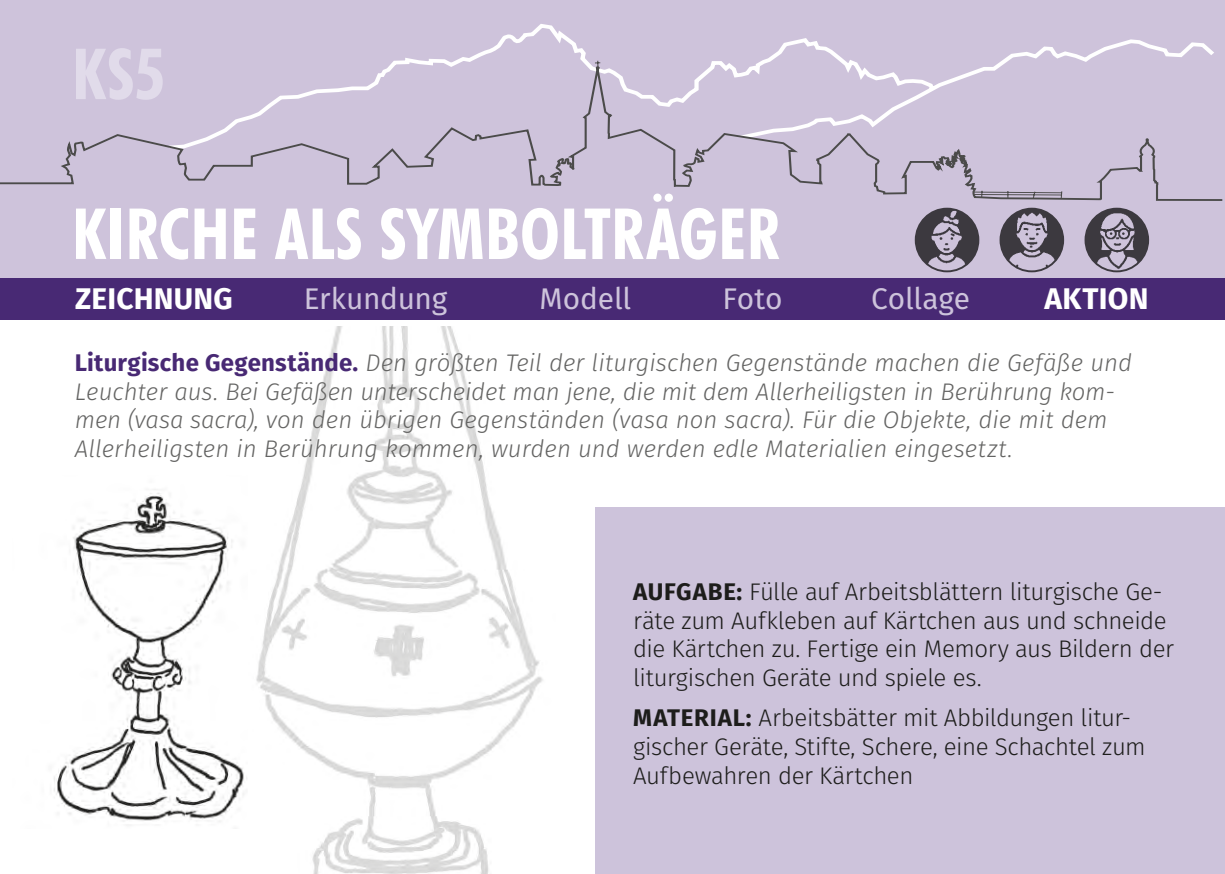
<style>
.page{position:relative;width:1225px;height:874px;background:#fff}
.page>*{position:absolute;margin:0;border:0;box-sizing:border-box;transform-origin:0 0}
.t1{font:700 condensed 70.8px "Futura BT";letter-spacing:.005em;color:#fff}
.t2{font:700 condensed 70.8px "Futura BT";color:#e1dbea}
.t3{font:29.8px "Fira Sans";letter-spacing:-.005em;color:#cdc3db}
.t4{font:700 29.8px "Fira Sans";letter-spacing:.01em;color:#fff}
.t5{font:italic 300 24px/28.8px "Fira Sans";color:#646463}
.t6{font:300 24px/28.8px "Fira Sans";letter-spacing:-.015em;color:#1d1d1b}
.s1{font-weight:700;font-style:normal;color:#482974}
.s2{font-weight:700}
</style>
<div class="page">
<div style="left:595px;top:507px;width:630px;height:366px;background:#cdc3db"></div>
<div style="left:0;top:0;width:1225px;height:284px;background:#cec3db"></div>
<svg style="left:390px;top:24px;width:824px;height:41px"></svg>
<svg style="left:594px;top:60px;width:469px;height:5px"></svg>
<svg style="left:0;top:65px;width:1223px;height:190px"></svg>
<div style="left:0;top:278px;width:1225px;height:42px;background:#482974"></div>
<img style="left:54px;top:489px;width:193px;height:333px">
<img style="left:256px;top:326px;width:287px;height:547px">
<img style="left:1000px;top:208px;width:63px;height:63px;border-radius:31px">
<div style="left:999px;top:207px;width:65px;height:65px;border:2px solid #4b4b4a;border-radius:50%"></div>
<img style="left:915px;top:208px;width:63px;height:63px;border-radius:31px">
<div style="left:914px;top:207px;width:65px;height:65px;border:2px solid #4b4b4a;border-radius:50%"></div>
<img style="left:1085px;top:208px;width:63px;height:63px;border-radius:31px">
<div style="left:1084px;top:207px;width:65px;height:65px;border:2px solid #4b4b4a;border-radius:50%"></div>
<h1 class="t2" style="left:72px;top:31px;width:95px">KS5</h1>
<h1 class="t1" style="left:72px;top:191px;width:708px">KIRCHE ALS SYMBOLTRÄGER</h1>
<p class="t4" style="left:75px;top:277px;width:159px">ZEICHNUNG</p>
<p class="t3" style="left:304px;top:277px;width:145px">Erkundung</p>
<p class="t3" style="left:539px;top:277px;width:93px">Modell</p>
<p class="t3" style="left:722px;top:277px;width:61px">Foto</p>
<p class="t3" style="left:871px;top:277px;width:101px">Collage</p>
<p class="t4" style="left:1044px;top:277px;width:106px">AKTION</p>
<p class="t5" style="left:75px;top:349px;width:1058px"><span class="s1">Liturgische Gegenstände.</span> Den größten Teil der liturgischen Gegenstände machen die Gefäße und Leuchter aus. Bei Gefäßen unterscheidet man jene, die mit dem Allerheiligsten in Berührung kom&shy;men (vasa sacra), von den übrigen Gegenständen (vasa non sacra). Für die Objekte, die mit dem Allerheiligsten in Berührung kommen, wurden und werden edle Materialien eingesetzt.</p>
<p class="t6" style="left:633px;top:578px;width:542px"><span class="s2">AUFGABE:</span> Fülle auf Arbeitsblättern liturgische Ge&shy;räte zum Aufkleben auf Kärtchen aus und schneide die Kärtchen zu. Fertige ein Memory aus Bildern der liturgischen Geräte und spiele es.</p>
<p class="t6" style="left:633px;top:705px;width:514px"><span class="s2">MATERIAL:</span> Arbeitsbätter mit Abbildungen litur&shy;gischer Geräte, Stifte, Schere, eine Schachtel zum<br>Aufbewahren der Kärtchen</p>
</div>
